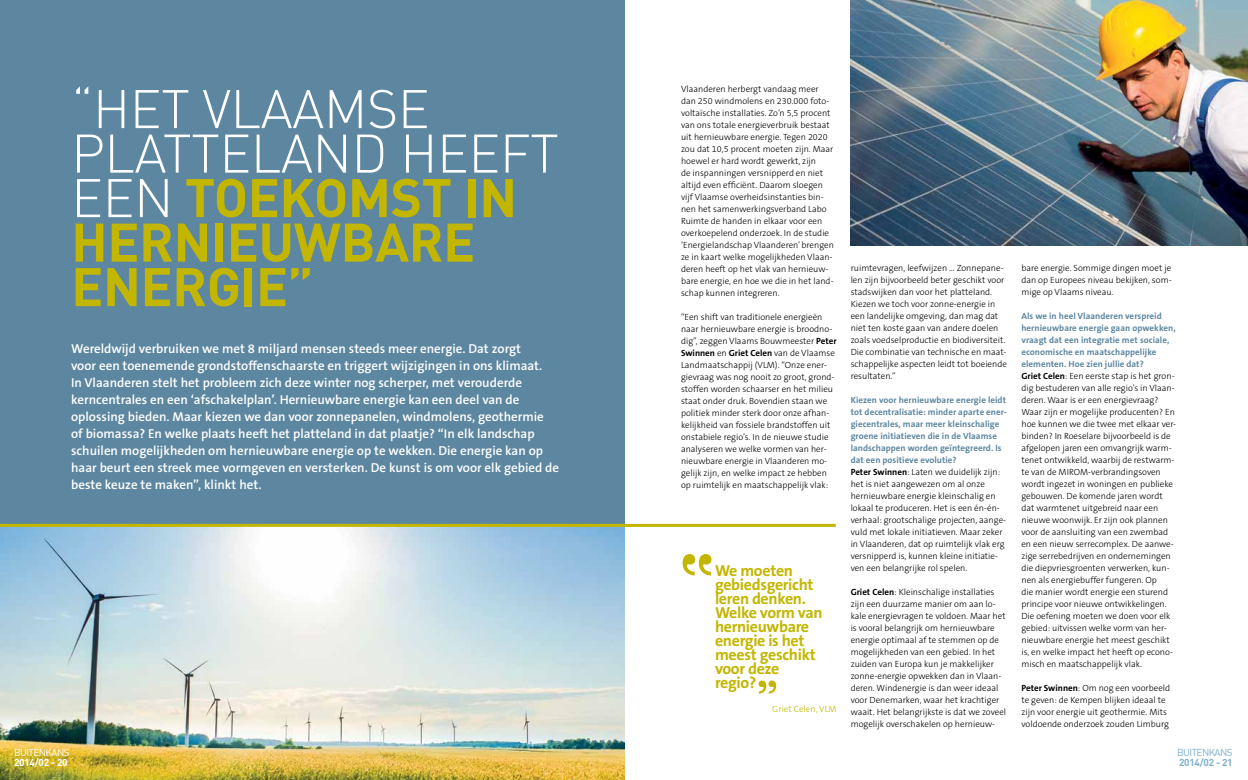
<style>
.page{position:relative;width:1248px;height:780px;background:#fff}
.page>*{position:absolute;margin:0;border:0;box-sizing:border-box;transform-origin:0 0}
.t1{font:700 53.4px/44.5px "DIN";letter-spacing:-.01em;color:#c3b600}
.t2{font:700 16px/14px "The Sans B7";letter-spacing:-.02em;color:#c3b600}
.t3{font:600 13px/17px "The Sans B6";color:#fff}
.t4{font:10px "DIN";letter-spacing:-.06em;color:#7eb0cc}
.t5{font:700 10px "DIN";letter-spacing:-.025em;color:#7eb0cc}
.t6{font:10px "DIN";letter-spacing:-.06em;color:#fff}
.t7{font:700 10px "DIN";letter-spacing:-.025em;color:#fff}
.t8{font:300 9px/12px "The Sans B3";color:#000}
.t9{font:700 9px/12px "The Sans B7";letter-spacing:.005em;color:#5d87a1}
.t10{font:700 9px "The Sans B7";color:#000}
.t11{font:300 9px "The Sans B3";color:#c3b600}
.s1{font-weight:300;color:#fff}
.s2{font-family:"The Sans B7";font-weight:700}
.s3{font-family:"The Sans B3";font-weight:300}
</style>
<div class="page">
<img style="left:0;top:527px;width:625px;height:253px">
<div style="left:0;top:0;width:624px;height:525px;background:#5d87a1"></div>
<hr style="left:0;top:524px;width:835px;height:3px;background:#c3b600">
<svg style="left:682px;top:554px;width:29px;height:21px"></svg>
<svg style="left:758px;top:680px;width:18px;height:13px"></svg>
<img style="left:850px;top:0;width:397px;height:245px">
<h1 class="t1" style="left:71px;top:84px;width:489px"><span class="s1">“HET VLAAMSE<br>PLATTELAND HEEFT<br>EEN</span> TOEKOMST IN<br>HERNIEUWBARE<br>ENERGIE”</h1>
<p class="t8" style="left:681px;top:83px;width:154px">Vlaanderen herbergt vandaag meer dan 250 windmolens en 230.000 foto&shy;voltaïsche installaties. Zo’n 5,5 procent van ons totale energieverbruik bestaat uit hernieuwbare energie. Tegen 2020 zou dat 10,5 procent moeten zijn. Maar hoewel er hard wordt gewerkt, zijn<br>de inspanningen versnipperd en niet altijd even efficiënt. Daarom sloegen vijf Vlaamse overheidsinstanties bin&shy;nen het samenwerkingsverband Labo Ruimte de handen in elkaar voor een overkoepelend onderzoek. In de studie ‘Energielandschap Vlaanderen’ brengen ze in kaart welke mogelijkheden Vlaan&shy;deren heeft op het vlak van hernieuw&shy;bare energie, en hoe we die in het land&shy;schap kunnen integreren.</p>
<p class="t8" style="left:681px;top:311px;width:157px">“Een shift van traditionele energieën naar hernieuwbare energie is broodno&shy;dig”, zeggen Vlaams Bouwmeester <span class="s2">Peter</span></p>
<p class="t10" style="left:681px;top:348px;width:155px">Swinnen <span class="s3">en</span> Griet Celen <span class="s3">van de Vlaamse</span></p>
<p class="t8" style="left:681px;top:359px;width:155px">Landmaatschappij (VLM). “Onze ener&shy;gievraag was nog nooit zo groot, grond&shy;stoffen worden schaarser en het milieu staat onder druk. Bovendien staan we politiek minder sterk door onze afhan&shy;kelijkheid van fossiele brandstoffen uit onstabiele regio’s. In de nieuwe studie analyseren we welke vormen van her&shy;nieuwbare energie in Vlaanderen mo&shy;gelijk zijn, en welke impact ze hebben op ruimtelijk en maatschappelijk vlak:</p>
<p class="t3" style="left:71px;top:340px;width:489px">Wereldwijd verbruiken we met 8 miljard mensen steeds meer energie. Dat zorgt<br>voor een toenemende grondstoffenschaarste en triggert wijzigingen in ons klimaat.<br>In Vlaanderen stelt het probleem zich deze winter nog scherper, met verouderde kerncentrales en een ‘afschakelplan’. Hernieuwbare energie kan een deel van de oplossing bieden. Maar kiezen we dan voor zonnepanelen, windmolens, geothermie<br>of biomassa? En welke plaats heeft het platteland in dat plaatje? “In elk landschap schuilen mogelijkheden om hernieuwbare energie op te wekken. Die energie kan op haar beurt een streek mee vormgeven en versterken. De kunst is om voor elk gebied de beste keuze te maken”, klinkt het.</p>
<p class="t6" style="left:14px;top:746px;width:57px">BUITENKANS</p>
<p class="t7" style="left:14px;top:756px;width:55px">2014/02 - 20</p>
<h2 class="t2" style="left:715px;top:564px;width:109px">We moeten gebiedsgericht leren denken.<br>Welke vorm van hernieuwbare energie is het meest geschikt voor deze regio?</h2>
<p class="t11" style="left:772px;top:704px;width:66px">Griet Celen, VLM</p>
<p class="t8" style="left:850px;top:262px;width:158px">ruimtevragen, leefwijzen … Zonnepane&shy;len zijn bijvoorbeeld beter geschikt voor stadswijken dan voor het platteland.<br>Kiezen we toch voor zonne-energie in een landelijke omgeving, dan mag dat niet ten koste gaan van andere doelen zoals voedselproductie en biodiversiteit.<br>Die combinatie van technische en maat&shy;schappelijke aspecten leidt tot boeiende resultaten.”</p>
<p class="t9" style="left:850px;top:394px;width:158px">Kiezen voor hernieuwbare energie leidt tot decentralisatie: minder aparte ener&shy;giecentrales, maar meer kleinschalige groene initiatieven die in de Vlaamse landschappen worden geïntegreerd. Is dat een positieve evolutie?</p>
<p class="t8" style="left:850px;top:466px;width:157px"><span class="s2">Peter Swinnen</span>: Laten we duidelijk zijn: het is niet aangewezen om al onze hernieuwbare energie kleinschalig en lokaal te produceren. Het is een én-én&shy;verhaal: grootschalige projecten, aange&shy;vuld met lokale initiatieven. Maar zeker in Vlaanderen, dat op ruimtelijk vlak erg versnipperd is, kunnen kleine initiatie&shy;ven een belangrijke rol spelen.</p>
<p class="t8" style="left:850px;top:586px;width:157px"><span class="s2">Griet Celen</span>: Kleinschalige installaties zijn een duurzame manier om aan lo&shy;kale energievragen te voldoen. Maar het is vooral belangrijk om hernieuwbare energie optimaal af te stemmen op de mogelijkheden van een gebied. In het zuiden van Europa kun je makkelijker zonne-energie opwekken dan in Vlaan&shy;deren. Windenergie is dan weer ideaal voor Denemarken, waar het krachtiger waait. Het belangrijkste is dat we zoveel mogelijk overschakelen op hernieuw-</p>
<p class="t8" style="left:1021px;top:262px;width:152px;text-align:justify">bare energie. Sommige dingen moet je dan op Europees niveau bekijken, som&shy;mige op Vlaams niveau.</p>
<p class="t9" style="left:1021px;top:310px;width:156px">Als we in heel Vlaanderen verspreid hernieuwbare energie gaan opwekken, vraagt dat een integratie met sociale, economische en maatschappelijke elementen. Hoe zien jullie dat?</p>
<p class="t8" style="left:1021px;top:370px;width:156px"><span class="s2">Griet Celen</span>: Een eerste stap is het gron&shy;dig bestuderen van alle regio’s in Vlaan&shy;deren. Waar is er een energievraag?<br>Waar zijn er mogelijke producenten? En hoe kunnen we die twee met elkaar ver&shy;binden? In Roeselare bijvoorbeeld is de afgelopen jaren een omvangrijk warm&shy;tenet ontwikkeld, waarbij de restwarm&shy;te van de MIROM-verbrandingsoven wordt ingezet in woningen en publieke gebouwen. De komende jaren wordt dat warmtenet uitgebreid naar een nieuwe woonwijk. Er zijn ook plannen voor de aansluiting van een zwembad en een nieuw serrecomplex. De aanwe&shy;zige serrebedrijven en ondernemingen die diepvriesgroenten verwerken, kun&shy;nen als energiebuffer fungeren. Op<br>die manier wordt energie een sturend principe voor nieuwe ontwikkelingen.<br>Die oefening moeten we doen voor elk gebied: uitvissen welke vorm van her&shy;nieuwbare energie het meest geschikt is, en welke impact het heeft op econo&shy;misch en maatschappelijk vlak.</p>
<p class="t8" style="left:1021px;top:682px;width:150px"><span class="s2">Peter Swinnen</span>: Om nog een voorbeeld te geven: de Kempen blijken ideaal te zijn voor energie uit geothermie. Mits voldoende onderzoek zouden Limburg</p>
<p class="t4" style="left:1176px;top:746px;width:57px">BUITENKANS</p>
<p class="t5" style="left:1178px;top:756px;width:55px">2014/02 - 21</p>
</div>
